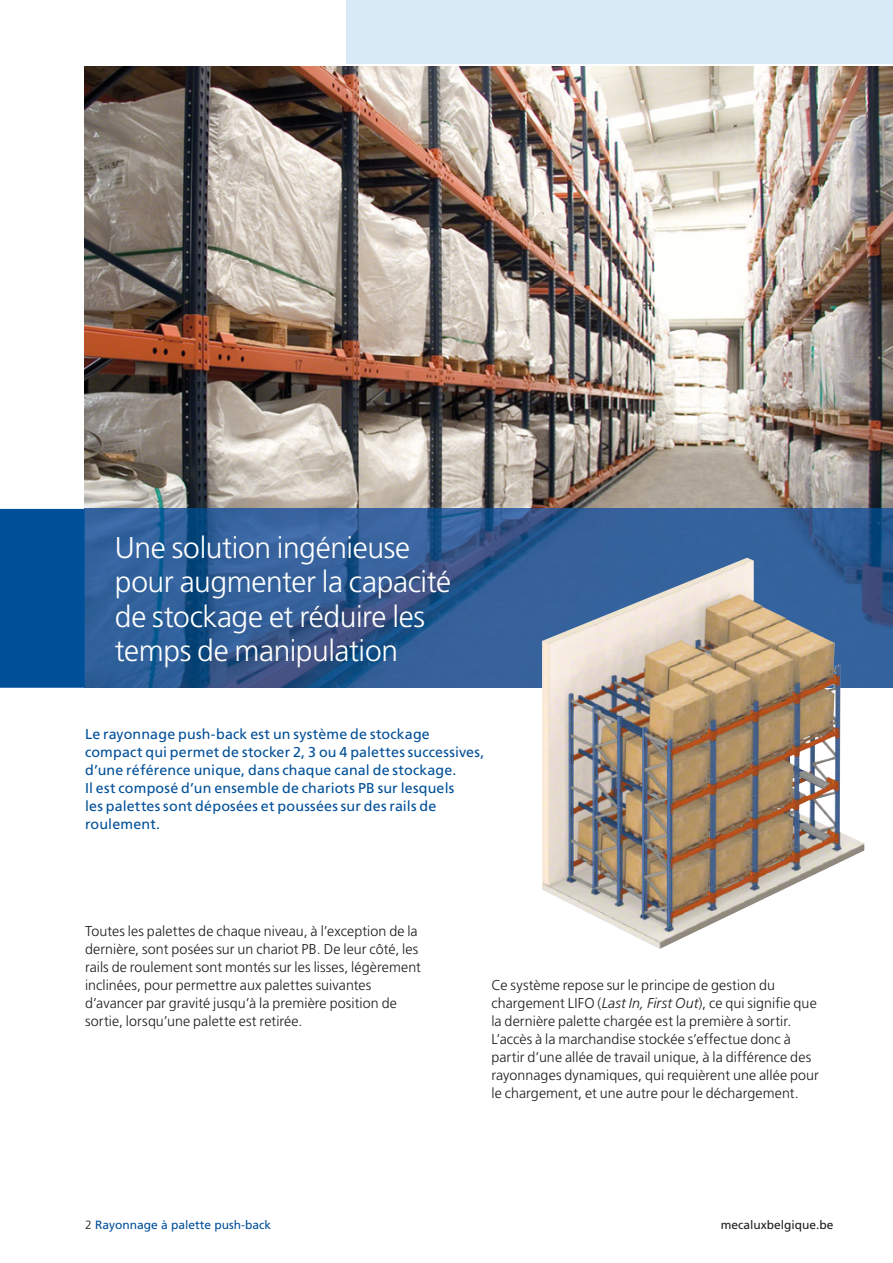
<style>
.page{position:relative;width:893px;height:1263px;background:#fff}
.page>*{position:absolute;margin:0;border:0;box-sizing:border-box;transform-origin:0 0}
.t1{font:300 30px/34.5px "Frutiger LT Std";letter-spacing:-.015em;color:#fff}
.t2{font:300 14.25px/18px "Frutiger LT Std";letter-spacing:.005em;color:#1d1d1b}
.t3{font:14.25px/18px "Frutiger LT Std";letter-spacing:.015em;color:#005099}
.t4{font:12px "Frutiger LT Std";color:#005099}
.t5{font:12px "Frutiger LT Std";color:#1d1d1b}
.s1{font-style:italic}
.s2{font-weight:300;color:#1d1d1b}
</style>
<div class="page">
<img style="left:85px;top:67px;width:807px;height:442px">
<svg style="left:85px;top:509px;width:807px;height:178px;background:#305b94"></svg>
<div style="left:0;top:509px;width:85px;height:178px;background:#005099"></div>
<img style="left:542px;top:558px;width:322px;height:391px">
<div style="left:347px;top:0;width:546px;height:64px;background:#d8eaf5"></div>
<h1 class="t1" style="left:115px;top:531px;width:338px">Une solution ingénieuse pour augmenter la capacité de stockage et réduire les temps de manipulation</h1>
<p class="t3" style="left:85px;top:725px;width:401px">Le rayonnage push-back est un système de stockage compact qui permet de stocker 2, 3 ou 4 palettes successives, d’une référence unique, dans chaque canal de stockage.<br>Il est composé d’un ensemble de chariots PB sur lesquels<br>les palettes sont déposées et poussées sur des rails de roulement.</p>
<p class="t2" style="left:85px;top:922px;width:337px">Toutes les palettes de chaque niveau, à l’exception de la dernière, sont posées sur un chariot PB. De leur côté, les rails de roulement sont montés sur les lisses, légèrement inclinées, pour permettre aux palettes suivantes d’avancer par gravité jusqu’à la première position de sortie, lorsqu’une palette est retirée.</p>
<p class="t2" style="left:491px;top:976px;width:329px">Ce système repose sur le principe de gestion du chargement LIFO (<span class="s1">Last In, First Out</span>), ce qui signifie que la dernière palette chargée est la première à sortir.<br>L’accès à la marchandise stockée s’effectue donc à partir d’une allée de travail unique, à la différence des rayonnages dynamiques, qui requièrent une allée pour le chargement, et une autre pour le déchargement.</p>
<p class="t4" style="left:85px;top:1218px;width:188px"><span class="s2">2</span> Rayonnage à palette push-back</p>
<p class="t5" style="left:721px;top:1218px;width:114px">mecaluxbelgique.be</p>
</div>
